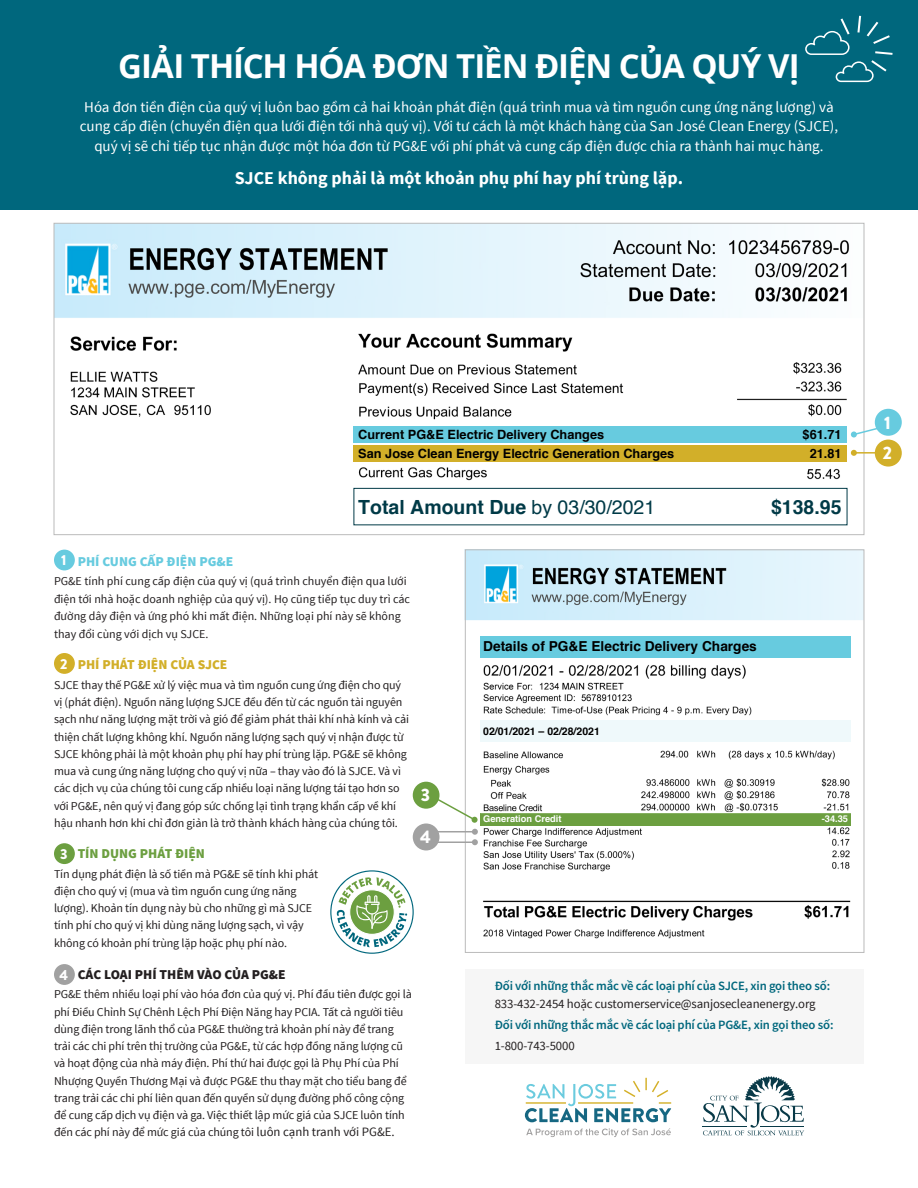
<style>
.page{position:relative;width:918px;height:1188px;background:#fff}
.page>*{position:absolute;margin:0;border:0;box-sizing:border-box;transform-origin:0 0}
.t1{font:700 33px "Open Sans";letter-spacing:-.035em;color:#fff}
.Body_Copy{font:700 19.5px "Helvetica";color:#003a47}
.Intro_Copy{font:700 18px "Source Sans Pro";color:#fff}
.numbers{font:900 18px "Brandon Grotesque";color:#fff}
.Intro_Copy-2{font:15px/19.5px "Source Sans Pro";color:#fff;text-align:center}
.numbers-2{font:900 14.55px "Brandon Grotesque";color:#fff}
.Small_Numbers{font:900 14.55px "Brandon Grotesque";color:#fff}
.Body_Copy-2{font:700 13.65px "Helvetica";color:#000}
.Subheaders{font:900 13.5px "Source Sans Pro";color:#231f20}
.Subheaders-2{font:900 13.5px "Source Sans Pro";color:#67cbdf}
.Subheaders-3{font:900 13.5px "Source Sans Pro";color:#d2af29}
.Subheaders-4{font:900 13.5px "Source Sans Pro";color:#6c9f40}
.Body_Copy-3{font:12.75px/18px "Source Sans Pro";letter-spacing:-.01em;color:#231f20}
.Body_Copy-4{font:700 12.75px "Helvetica";color:#000}
.Body_Copy-5{font:12.75px/21px "Source Sans Variable";letter-spacing:-.01em;color:#00677d}
.Body_Copy-6{font:12px/17.2px "Source Sans Pro";letter-spacing:-.01em;color:#231f20}
.Body_Copy-7{font:700 10.5px "Helvetica";color:#000}
.Body_Copy-8{font:700 9.3px "Helvetica";color:#fff}
.s1{font-weight:400}
.s2{font-size:12.75px}
.s3{font-family:"Source Sans Variable";color:#00677d}
.s4{font-family:"Source Sans Pro";color:#231f20}
</style>
<div class="page">
<img style="left:483px;top:900px;width:368px;height:39px">
<img style="left:467px;top:552px;width:395px;height:320px">
<div style="left:480px;top:813px;width:371px;height:12px;background:#6c9f40"></div>
<div style="left:477px;top:632px;width:378px;height:29px;background:linear-gradient(to right,#fff,#fff)"></div>
<div style="left:480px;top:636px;width:371px;height:21px;background:#67cbdf"></div>
<div style="left:477px;top:717px;width:378px;height:27px;background:#fff"></div>
<div style="left:480px;top:720px;width:371px;height:22px;background:#eff9fb"></div>
<hr style="left:480px;top:812px;width:371px;height:1px;background:#fff">
<svg style="left:525px;top:1078px;width:146px;height:44px"></svg>
<svg style="left:526px;top:1128px;width:145px;height:9px"></svg>
<svg style="left:703px;top:1076px;width:101px;height:59px"></svg>
<div style="left:0;top:0;width:918px;height:209px;background:#00677d"></div>
<div style="left:54px;top:550px;width:21px;height:20px;background:#67cbdf;border-radius:50%"></div>
<div style="left:54px;top:653px;width:21px;height:21px;background:#d2af29;border-radius:50%"></div>
<div style="left:54px;top:843px;width:21px;height:21px;background:#6c9f40;border-radius:50%"></div>
<div style="left:54px;top:964px;width:21px;height:21px;background:#a1a1a1;border-radius:50%"></div>
<svg style="left:805px;top:16px;width:88px;height:66px"></svg>
<img style="left:56px;top:225px;width:799px;height:301px">
<svg style="left:851px;top:421px;width:49px;height:17px"></svg>
<div style="left:875px;top:409px;width:27px;height:27px;background:#67cbdf;border-radius:50%"></div>
<hr style="left:854px;top:452px;width:45px;height:2px;background:#d2af29">
<svg style="left:851px;top:450px;width:6px;height:6px"></svg>
<div style="left:875px;top:440px;width:27px;height:27px;background:#d2af29;border-radius:50%"></div>
<div style="left:354px;top:427px;width:493px;height:16px;background:#67cbdf"></div>
<div style="left:354px;top:445px;width:493px;height:16px;background:#d2af29"></div>
<div style="left:357px;top:496px;width:485px;height:24px;background:#fff"></div>
<div style="left:413px;top:823px;width:27px;height:27px;background:#a1a1a1;border-radius:50%"></div>
<hr style="left:436px;top:831px;width:39px;height:1px;background:#a1a1a1">
<hr style="left:436px;top:841px;width:39px;height:2px;background:#a1a1a1">
<svg style="left:472px;top:829px;width:6px;height:16px"></svg>
<svg style="left:439px;top:798px;width:39px;height:25px"></svg>
<div style="left:413px;top:782px;width:27px;height:27px;background:#6c9f40;border-radius:50%"></div>
<div style="left:465px;top:969px;width:399px;height:95px;background:#f6f6f6"></div>
<div style="left:354px;top:488px;width:493px;height:37px;border:1px solid #003a47"></div>
<svg style="left:330px;top:870px;width:84px;height:84px"></svg>
<p class="t1" style="left:118px;top:42px;width:683px">GIẢI THÍCH HÓA ĐƠN TIỀN ĐIỆN CỦA QUÝ VỊ</p>
<p class="Intro_Copy-2" style="left:80px;top:97px;width:760px">Hóa đơn tiền điện của quý vị luôn bao gồm cả hai khoản phát điện (quá trình mua và tìm nguồn cung ứng năng lượng) và cung cấp điện (chuyển điện qua lưới điện tới nhà quý vị). Với tư cách là một khách hàng của San José Clean Energy (SJCE), quý vị sẽ chỉ tiếp tục nhận được một hóa đơn từ PG&amp;E với phí phát và cung cấp điện được chia ra thành hai mục hàng.</p>
<p class="Intro_Copy" style="left:235px;top:166px;width:450px">SJCE không phải là một khoản phụ phí hay phí trùng lặp.</p>
<p class="Body_Copy-4" style="left:358px;top:424px;width:247px">Current PG&amp;E Electric Delivery Changes</p>
<p class="Body_Copy-4" style="left:358px;top:443px;width:318px">San Jose Clean Energy Electric Generation Charges</p>
<p class="Body_Copy-4" style="left:803px;top:424px;width:40px">$61.71</p>
<p class="Body_Copy-4" style="left:810px;top:443px;width:33px">21.81</p>
<p class="Body_Copy" style="left:358px;top:491px;width:298px">Total Amount Due <span class="s1">by 03/30/2021</span></p>
<p class="Body_Copy" style="left:771px;top:491px;width:72px">$138.95</p>
<p class="numbers-2" style="left:61px;top:550px;width:7px">1</p>
<p class="Subheaders-2" style="left:78px;top:553px;width:157px">PHÍ CUNG CẤP ĐIỆN PG&amp;E</p>
<p class="Body_Copy-6" style="left:54px;top:573px;width:358px">PG&amp;E tính phí cung cấp điện của quý vị (quá trình chuyển điện qua lưới điện tới nhà hoặc doanh nghiệp của quý vị). Họ cũng tiếp tục duy trì các đường dây điện và ứng phó khi mất điện. Những loại phí này sẽ không thay đổi cùng với dịch vụ SJCE.</p>
<p class="numbers-2" style="left:60px;top:653px;width:9px">2</p>
<p class="Subheaders-3" style="left:78px;top:656px;width:151px">PHÍ PHÁT ĐIỆN CỦA SJCE</p>
<p class="Body_Copy-6" style="left:54px;top:676px;width:357px">SJCE thay thế PG&amp;E xử lý việc mua và tìm nguồn cung ứng điện cho quý vị (phát điện). Nguồn năng lượng SJCE đều đến từ các nguồn tài nguyên sạch như năng lượng mặt trời và gió để giảm phát thải khí nhà kính và cải thiện chất lượng không khí. Nguồn năng lượng sạch quý vị nhận được từ SJCE không phải là một khoản phụ phí hay phí trùng lặp. PG&amp;E sẽ không mua và cung ứng năng lượng cho quý vị nữa – thay vào đó là SJCE. Và vì các dịch vụ của chúng tôi cung cấp nhiều loại năng lượng tái tạo hơn so với PG&amp;E, nên quý vị đang góp sức chống lại tình trạng khẩn cấp về khí hậu nhanh hơn khi chỉ đơn giản là trở thành khách hàng của chúng tôi.</p>
<p class="Small_Numbers" style="left:60px;top:843px;width:9px">3</p>
<p class="Subheaders-4" style="left:78px;top:845px;width:129px">TÍN DỤNG PHÁT ĐIỆN</p>
<p class="Body_Copy-6" style="left:54px;top:865px;width:266px">Tín dụng phát điện là số tiền mà PG&amp;E sẽ tính khi phát điện cho quý vị (mua và tìm nguồn cung ứng năng lượng). Khoản tín dụng này bù cho những gì mà SJCE tính phí cho quý vị khi dùng năng lượng sạch, vì vậy không có khoản phí trùng lặp hoặc phụ phí nào.</p>
<p class="Small_Numbers" style="left:59px;top:964px;width:10px">4</p>
<p class="Subheaders" style="left:78px;top:966px;width:210px">CÁC LOẠI PHÍ THÊM VÀO CỦA PG&amp;E</p>
<p class="Body_Copy-6" style="left:54px;top:986px;width:359px">PG&amp;E thêm nhiều loại phí vào hóa đơn của quý vị. Phí đầu tiên được gọi là phí Điều Chỉnh Sự Chênh Lệch Phí Điện Năng hay PCIA. Tất cả người tiêu dùng điện trong lãnh thổ của PG&amp;E thường trả khoản phí này để trang trải các chi phí trên thị trường của PG&amp;E, từ các hợp đồng năng lượng cũ và hoạt động của nhà máy điện. Phí thứ hai được gọi là Phụ Phí của Phí Nhượng Quyền Thương Mại và được PG&amp;E thu thay mặt cho tiểu bang để trang trải các chi phí liên quan đến quyền sử dụng đường phố công cộng để cung cấp dịch vụ điện và ga. Việc thiết lập mức giá của SJCE luôn tính đến các phí này để mức giá của chúng tôi <span class="s2">luôn cạnh tranh với PG&amp;E.</span></p>
<p class="numbers" style="left:421px;top:783px;width:11px">3</p>
<p class="numbers" style="left:420px;top:824px;width:12px">4</p>
<p class="Body_Copy-2" style="left:483px;top:635px;width:275px">Details of PG&amp;E Electric Delivery Charges</p>
<p class="Body_Copy-7" style="left:483px;top:722px;width:118px">02/01/2021 – 02/28/2021</p>
<p class="Body_Copy-8" style="left:483px;top:812px;width:80px">Generation Credit</p>
<p class="Body_Copy-8" style="left:822px;top:812px;width:28px">-34.35</p>
<p class="Body_Copy-3" style="left:495px;top:977px;width:337px"><span class="s3">Đối với những thắc mắc về các loại phí của SJCE, xin gọi theo số:<br></span>833-432-2454 hoặc customerservice@sanjosecleanenergy.org</p>
<p class="Body_Copy-5" style="left:495px;top:1014px;width:340px">Đối với những thắc mắc về các loại phí của PG&amp;E, xin gọi theo số:<br><span class="s4">1-800-743-5000</span></p>
<p class="numbers" style="left:884px;top:410px;width:8px">1</p>
<p class="numbers" style="left:883px;top:440px;width:11px">2</p>
</div>
